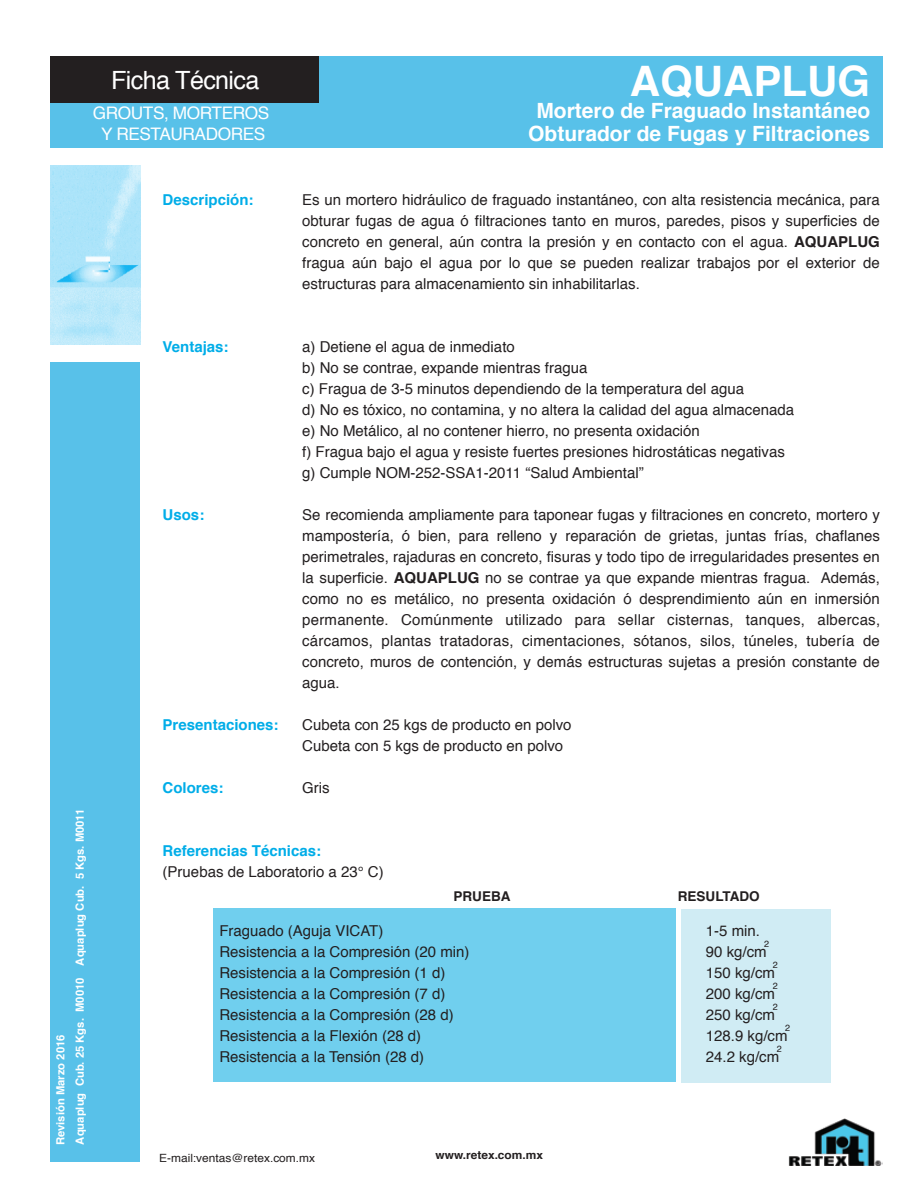
<style>
.page{position:relative;width:918px;height:1188px;background:#fff}
.page>*{position:absolute;margin:0;border:0;box-sizing:border-box;transform-origin:0 0}
.t1{font:700 42px "Helvetica";color:#fff}
.t2{font:25.05px "Helvetica";letter-spacing:-.025em;color:#fff}
.t3{font:700 21px/22.5px "Helvetica";color:#fff;text-align:center}
.t4{font:17.25px/20.7px "Helvetica";letter-spacing:-.025em;color:#fff;text-align:center}
.t5{font:15px/21px "Helvetica";color:#231f20}
.t6{font:700 15px "Helvetica";color:#00ade8}
.t7{font:700 13.5px "Helvetica";color:#231f20}
.t8{font:11.4px "Helvetica";color:#231f20;scale:1.05 1}
.t9{font:700 11.4px "Helvetica";color:#231f20;scale:1.05 1}
.t10{font:700 11.25px/19.2px "Helvetica";color:#fff}
.t11{font:9px "Helvetica";color:#231f20}
.s1{font-weight:700}
</style>
<div class="page">
<div style="left:50px;top:362px;width:90px;height:799px;background:#58c1e9"></div>
<img style="left:50px;top:165px;width:91px;height:180px">
<div style="left:51px;top:56px;width:832px;height:91px;background:#58c1e9"></div>
<img style="left:788px;top:1118px;width:94px;height:48px">
<div style="left:51px;top:56px;width:268px;height:47px;background:#231f20"></div>
<div style="left:681px;top:909px;width:150px;height:174px;background:#d0ecf4"></div>
<div style="left:214px;top:909px;width:462px;height:173px;background:#70cfee"></div>
<h2 class="t2" style="left:111px;top:61px;width:150px">Ficha Técnica</h2>
<p class="t4" style="left:93px;top:103px;width:178px">GROUTS, MORTEROS<br>Y RESTAURADORES</p>
<p class="t6" style="left:163px;top:187px;width:92px">Descripción:</p>
<p class="t6" style="left:163px;top:334px;width:67px">Ventajas:</p>
<p class="t6" style="left:163px;top:502px;width:43px">Usos:</p>
<p class="t6" style="left:163px;top:712px;width:117px">Presentaciones:</p>
<p class="t6" style="left:163px;top:775px;width:62px">Colores:</p>
<h1 class="t1" style="left:630px;top:47px;width:242px">AQUAPLUG</h1>
<h3 class="t3" style="left:528px;top:100px;width:343px">Mortero de Fraguado Instantáneo<br>Obturador de Fugas y Filtraciones</h3>
<p class="t5" style="left:302px;top:189px;width:579px;text-align:justify">Es un mortero hidráulico de fraguado instantáneo, con alta resistencia mecánica, para obturar fugas de agua ó filtraciones tanto en muros, paredes, pisos y superficies de concreto en general, aún contra la presión y en contacto con el agua. <span class="s1">AQUAPLUG </span>fragua aún bajo el agua por lo que se pueden realizar trabajos por el exterior de estructuras para almacenamiento sin inhabilitarlas.</p>
<p class="t5" style="left:302px;top:336px;width:493px">a) Detiene el agua de inmediato<br>b) No se contrae, expande mientras fragua<br>c) Fragua de 3-5 minutos dependiendo de la temperatura del agua<br>d) No es tóxico, no contamina, y no altera la calidad del agua almacenada e) No Metálico, al no contener hierro, no presenta oxidación<br>f) Fragua bajo el agua y resiste fuertes presiones hidrostáticas negativas g) Cumple NOM-252-SSA1-2011 “Salud Ambiental”</p>
<p class="t5" style="left:302px;top:504px;width:579px;text-align:justify">Se recomienda ampliamente para taponear fugas y filtraciones en concreto, mortero y mampostería, ó bien, para relleno y reparación de grietas, juntas frías, chaflanes perimetrales, rajaduras en concreto, fisuras y todo tipo de irregularidades presentes en la superficie. <span class="s1">AQUAPLUG</span> no se contrae ya que expande mientras fragua. Además, como no es metálico, no presenta oxidación ó desprendimiento aún en inmersión permanente. Comúnmente utilizado para sellar cisternas, tanques, albercas, cárcamos, plantas tratadoras, cimentaciones, sótanos, silos, túneles, tubería de concreto, muros de contención, y demás estructuras sujetas a presión constante de agua.</p>
<p class="t5" style="left:302px;top:714px;width:271px">Cubeta con 25 kgs de producto en polvo<br>Cubeta con 5 kgs de producto en polvo</p>
<p class="t5" style="left:302px;top:777px;width:29px">Gris</p>
<p class="t10" style="left:51px;top:1145px;width:338px;rotate:-90deg">Revisión Marzo 2016<br>Aquaplug Cub. 25 Kgs. M0010 Aquaplug Cub. 5 Kgs. M0011</p>
<p class="t6" style="left:163px;top:838px;width:160px">Referencias Técnicas:</p>
<p class="t5" style="left:163px;top:861px;width:223px">(Pruebas de Laboratorio a 23° C)</p>
<p class="t7" style="left:454px;top:885px;width:58px">PRUEBA</p>
<p class="t7" style="left:678px;top:885px;width:83px">RESULTADO</p>
<p class="t5" style="left:219px;top:921px;width:252px">Fraguado (Aguja VICAT)<br>Resistencia a la Compresión (20 min)<br>Resistencia a la Compresión (1 d)<br>Resistencia a la Compresión (7 d)<br>Resistencia a la Compresión (28 d)<br>Resistencia a la Flexión (28 d)<br>Resistencia a la Tensión (28 d)</p>
<p class="t8" style="left:159px;top:1149px;width:150px">E-mail:ventas@retex.com.mx</p>
<p class="t9" style="left:435px;top:1146px;width:104px">www.retex.com.mx</p>
<p class="t5" style="left:706px;top:920px;width:83px">1-5 min.<br>90 kg/cm<br>150 kg/cm<br>200 kg/cm<br>250 kg/cm<br>128.9 kg/cm<br>24.2 kg/cm</p>
<p class="t11" style="left:764px;top:937px;width:7px">2</p>
<p class="t11" style="left:773px;top:958px;width:7px">2</p>
<p class="t11" style="left:773px;top:979px;width:7px">2</p>
<p class="t11" style="left:773px;top:1000px;width:7px">2</p>
<p class="t11" style="left:785px;top:1021px;width:7px">2</p>
<p class="t11" style="left:777px;top:1042px;width:7px">2</p>
</div>
